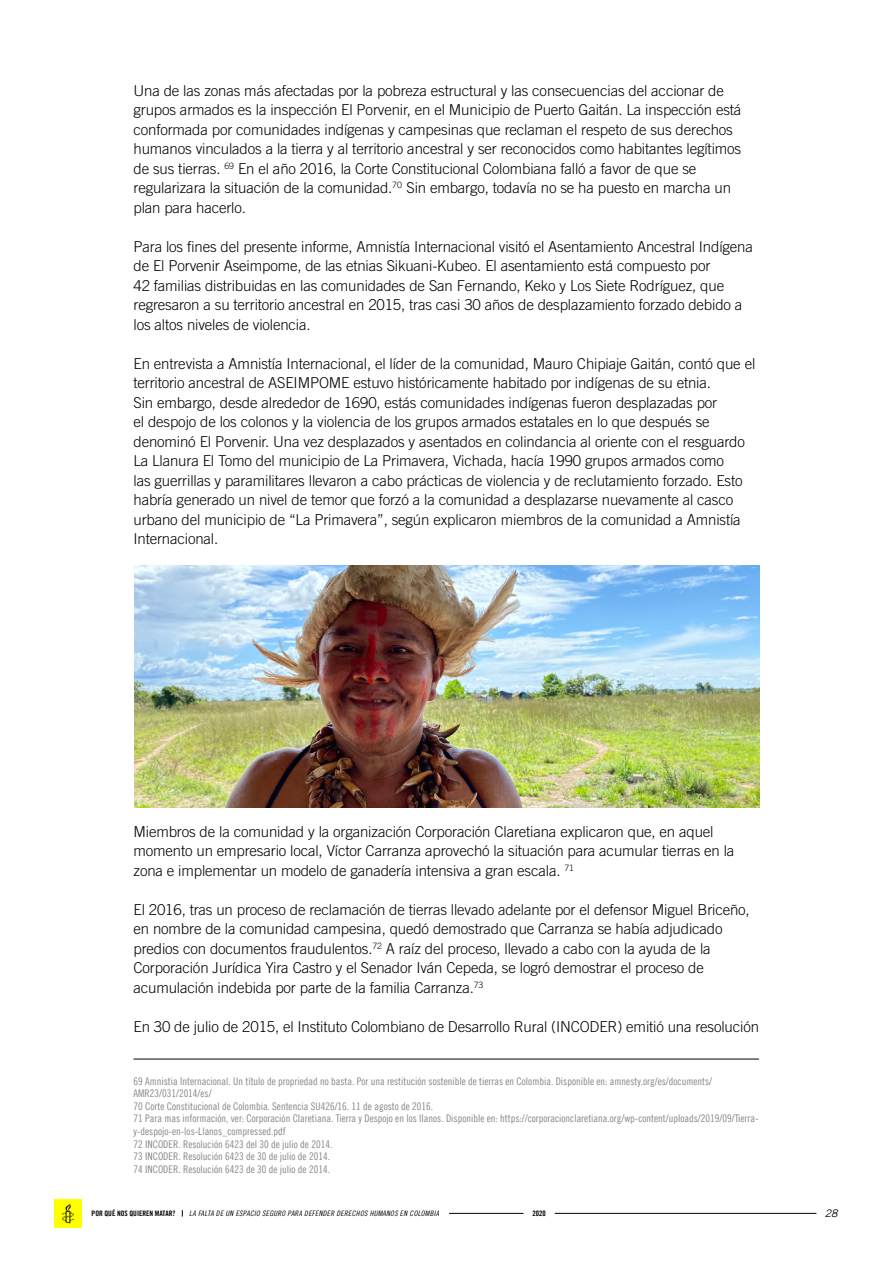
<style>
.page{position:relative;width:893px;height:1263px;background:#fff}
.page>*{position:absolute;margin:0;border:0;box-sizing:border-box;transform-origin:0 0}
.t1{font:300 15px/19.5px "Amnesty Trade Gothic";letter-spacing:-.01em;color:#000}
.t2{font:10.5px/12.6px "Amnesty Trade Gothic Cn 18";color:#878787}
.t3{font:italic 10.5px "Amnesty Trade Gothic";color:#000}
.t4{font:7.5px "Amnesty Trade Gothic Cn 18 Obl";letter-spacing:.04em;color:#000}
.t5{font:7.5px "Amnesty Trade Gothic Bd Cn 20";color:#000}
</style>
<div class="page">
<hr style="left:449px;top:1213px;width:74px;height:1px;background:#000">
<hr style="left:555px;top:1213px;width:261px;height:1px;background:#000">
<img style="left:54px;top:1199px;width:28px;height:28px">
<hr style="left:134px;top:1059px;width:625px;height:1px;background:#000">
<img style="left:134px;top:566px;width:625px;height:242px">
<p class="t1" style="left:134px;top:81px;width:609px">Una de las zonas más afectadas por la pobreza estructural y las consecuencias del accionar de grupos armados es la inspección El Porvenir, en el Municipio de Puerto Gaitán. La inspección está conformada por comunidades indígenas y campesinas que reclaman el respeto de sus derechos humanos vinculados a la tierra y al territorio ancestral y ser reconocidos como habitantes legítimos de sus tierras. <sup>69</sup> En el año 2016, la Corte Constitucional Colombiana falló a favor de que se regularizara la situación de la comunidad.<sup>70</sup> Sin embargo, todavía no se ha puesto en marcha un plan para hacerlo.</p>
<p class="t1" style="left:134px;top:237px;width:621px">Para los fines del presente informe, Amnistía Internacional visitó el Asentamiento Ancestral Indígena de El Porvenir Aseimpome, de las etnias Sikuani-Kubeo. El asentamiento está compuesto por<br>42 familias distribuidas en las comunidades de San Fernando, Keko y Los Siete Rodríguez, que regresaron a su territorio ancestral en 2015, tras casi 30 años de desplazamiento forzado debido a los altos niveles de violencia.</p>
<p class="t1" style="left:134px;top:354px;width:623px">En entrevista a Amnistía Internacional, el líder de la comunidad, Mauro Chipiaje Gaitán, contó que el territorio ancestral de ASEIMPOME estuvo históricamente habitado por indígenas de su etnia.<br>Sin embargo, desde alrededor de 1690, estás comunidades indígenas fueron desplazadas por<br>el despojo de los colonos y la violencia de los grupos armados estatales en lo que después se denominó El Porvenir. Una vez desplazados y asentados en colindancia al oriente con el resguardo La Llanura El Tomo del municipio de La Primavera, Vichada, hacía 1990 grupos armados como<br>las guerrillas y paramilitares llevaron a cabo prácticas de violencia y de reclutamiento forzado. Esto habría generado un nivel de temor que forzó a la comunidad a desplazarse nuevamente al casco urbano del municipio de “La Primavera”, según explicaron miembros de la comunidad a Amnistía Internacional.</p>
<p class="t1" style="left:134px;top:822px;width:602px">Miembros de la comunidad y la organización Corporación Claretiana explicaron que, en aquel momento un empresario local, Víctor Carranza aprovechó la situación para acumular tierras en la zona e implementar un modelo de ganadería intensiva a gran escala. <sup>71</sup></p>
<p class="t1" style="left:134px;top:900px;width:618px">El 2016, tras un proceso de reclamación de tierras llevado adelante por el defensor Miguel Briceño, en nombre de la comunidad campesina, quedó demostrado que Carranza se había adjudicado predios con documentos fraudulentos.<sup>72</sup> A raíz del proceso, llevado a cabo con la ayuda de la Corporación Jurídica Yira Castro y el Senador Iván Cepeda, se logró demostrar el proceso de acumulación indebida por parte de la familia Carranza.<sup>73</sup></p>
<p class="t1" style="left:134px;top:1017px;width:627px">En 30 de julio de 2015, el Instituto Colombiano de Desarrollo Rural (INCODER) emitió una resolución</p>
<p class="t2" style="left:134px;top:1074px;width:627px">69 Amnistia Internacional. Un título de propriedad no basta. Por una restitución sostenible de tierras en Colombia. Disponible en: amnesty.org/es/documents/ AMR23/031/2014/es/<br>70 Corte Constitucional de Colombia. Sentencia SU426/16. 11 de agosto de 2016.<br>71 Para mas información, ver: Corporación Claretiana. Tierra y Despojo en los llanos. Disponible en: https://corporacionclaretiana.org/wp-content/uploads/2019/09/Tierra&shy;y-despojo-en-los-Llanos_compressed.pdf<br>72 INCODER. Resolución 6423 del 30 de julio de 2014.<br>73 INCODER. Resolución 6423 de 30 de julio de 2014.<br>74 INCODER. Resolución 6423 de 30 de julio de 2014.</p>
<p class="t5" style="left:92px;top:1208px;width:85px">POR QUÉ NOS QUIEREN MATAR?</p>
<p class="t4" style="left:189px;top:1209px;width:251px">LA FALTA DE UN ESPACIO SEGURO PARA DEFENDER DERECHOS HUMANOS EN COLOMBIA</p>
<p class="t5" style="left:532px;top:1209px;width:15px">2020</p>
<p class="t3" style="left:825px;top:1207px;width:14px">28</p>
</div>
